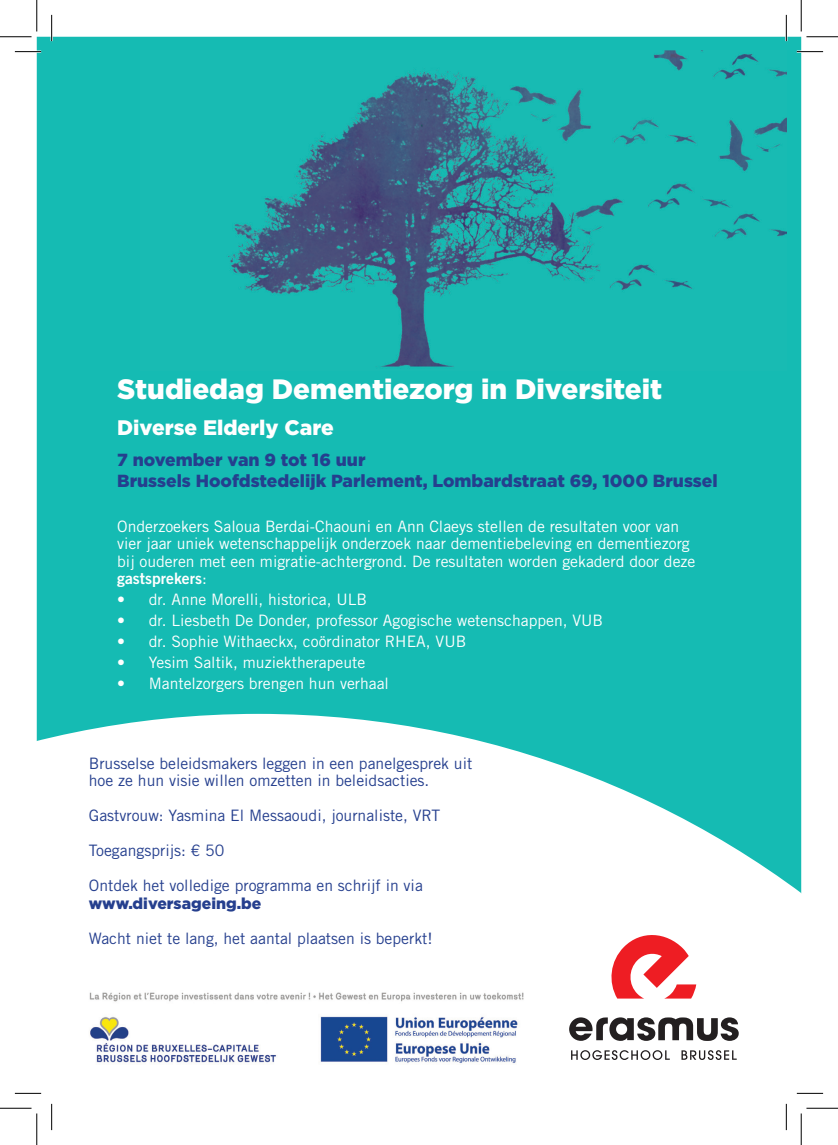
<style>
.page{position:relative;width:838px;height:1145px;background:#fff}
.page>*{position:absolute;margin:0;border:0;box-sizing:border-box;transform-origin:0 0}
.t1{font:900 28px "Gotham";color:#fff}
.t2{font:900 21px "Gotham";color:#fff}
.t3{font:900 17.5px/21px "Gotham";color:#253f8e}
.t4{font:15.75px/17.5px "Trade Gothic LT Std";color:#fff}
.t5{font:15.75px/17.5px "Trade Gothic LT Std";color:#253f8e}
.t6{font:900 15.75px "Gotham";color:#253f8e}
.t7{font:15.75px "Trade Gothic LT Std Bd 2";color:#fff}
.s1{font-family:"Trade Gothic LT Std"}
</style>
<div class="page">
<div style="left:37px;top:37px;width:764px;height:677px;background:#15bbb3"></div>
<img style="left:140px;top:51px;width:646px;height:319px">
<svg style="left:37px;top:714px;width:764px;height:390px"></svg>
<img style="left:73px;top:981px;width:466px;height:91px">
<svg style="left:607px;top:935px;width:89px;height:64px"></svg>
<svg style="left:569px;top:1017px;width:169px;height:24px"></svg>
<svg style="left:571px;top:1050px;width:98px;height:10px"></svg>
<svg style="left:681px;top:1050px;width:55px;height:10px"></svg>
<hr style="left:15px;top:51px;width:26px;height:2px;background:#fff">
<hr style="left:796px;top:51px;width:27px;height:2px;background:#fff">
<hr style="left:15px;top:1092px;width:26px;height:2px;background:#fff">
<hr style="left:796px;top:1092px;width:27px;height:2px;background:#fff">
<hr style="left:51px;top:15px;width:2px;height:26px;background:#fff">
<hr style="left:785px;top:15px;width:2px;height:26px;background:#fff">
<svg style="left:15px;top:51px;width:26px;height:1px"></svg>
<svg style="left:796px;top:51px;width:27px;height:1px"></svg>
<svg style="left:15px;top:1093px;width:26px;height:1px"></svg>
<svg style="left:796px;top:1093px;width:27px;height:1px"></svg>
<svg style="left:51px;top:15px;width:1px;height:26px"></svg>
<svg style="left:51px;top:1104px;width:1px;height:26px"></svg>
<svg style="left:786px;top:15px;width:1px;height:26px"></svg>
<svg style="left:786px;top:1104px;width:1px;height:26px"></svg>
<hr style="left:0;top:36px;width:32px;height:1px;background:#000">
<hr style="left:806px;top:36px;width:31px;height:1px;background:#000">
<hr style="left:0;top:1108px;width:32px;height:1px;background:#000">
<hr style="left:806px;top:1108px;width:31px;height:1px;background:#000">
<hr style="left:36px;top:0;width:1px;height:31px;background:#000">
<hr style="left:36px;top:1113px;width:1px;height:32px;background:#000">
<hr style="left:800px;top:0;width:1px;height:31px;background:#000">
<hr style="left:800px;top:1113px;width:1px;height:32px;background:#000">
<h1 class="t1" style="left:117px;top:370px;width:546px">Studiedag Dementiezorg in Diversiteit</h1>
<h2 class="t2" style="left:117px;top:413px;width:218px">Diverse Elderly Care</h2>
<p class="t3" style="left:117px;top:449px;width:602px">7 november van 9 tot 16 uur<br>Brussels Hoofdstedelijk Parlement, Lombardstraat 69, 1000 Brussel</p>
<p class="t4" style="left:117px;top:517px;width:579px">Onderzoekers Saloua Berdai-Chaouni en Ann Claeys stellen de resultaten voor van vier jaar uniek wetenschappelijk onderzoek naar dementiebeleving en dementiezorg bij ouderen met een migratie-achtergrond. De resultaten worden gekaderd door deze</p>
<p class="t7" style="left:117px;top:569px;width:91px">gastsprekers<span class="s1">:</span></p>
<p class="t4" style="left:117px;top:591px;width:251px">• dr. Anne Morelli, historica, ULB</p>
<p class="t4" style="left:117px;top:612px;width:487px">• dr. Liesbeth De Donder, professor Agogische wetenschappen, VUB</p>
<p class="t4" style="left:117px;top:633px;width:350px">• dr. Sophie Withaeckx, coördinator RHEA, VUB</p>
<p class="t4" style="left:117px;top:654px;width:250px">• Yesim Saltik, muziektherapeute</p>
<p class="t4" style="left:117px;top:675px;width:273px">• Mantelzorgers brengen hun verhaal</p>
<p class="t5" style="left:89px;top:754px;width:385px">Brusselse beleidsmakers leggen in een panelgesprek uit hoe ze hun visie willen omzetten in beleidsacties.</p>
<p class="t5" style="left:89px;top:807px;width:353px">Gastvrouw: Yasmina El Messaoudi, journaliste, VRT</p>
<p class="t5" style="left:89px;top:842px;width:137px">Toegangsprijs: € 50</p>
<p class="t5" style="left:89px;top:877px;width:335px">Ontdek het volledige programma en schrijf in via</p>
<p class="t6" style="left:89px;top:892px;width:174px">www.diversageing.be</p>
<p class="t5" style="left:89px;top:929px;width:345px">Wacht niet te lang, het aantal plaatsen is beperkt!</p>
</div>
